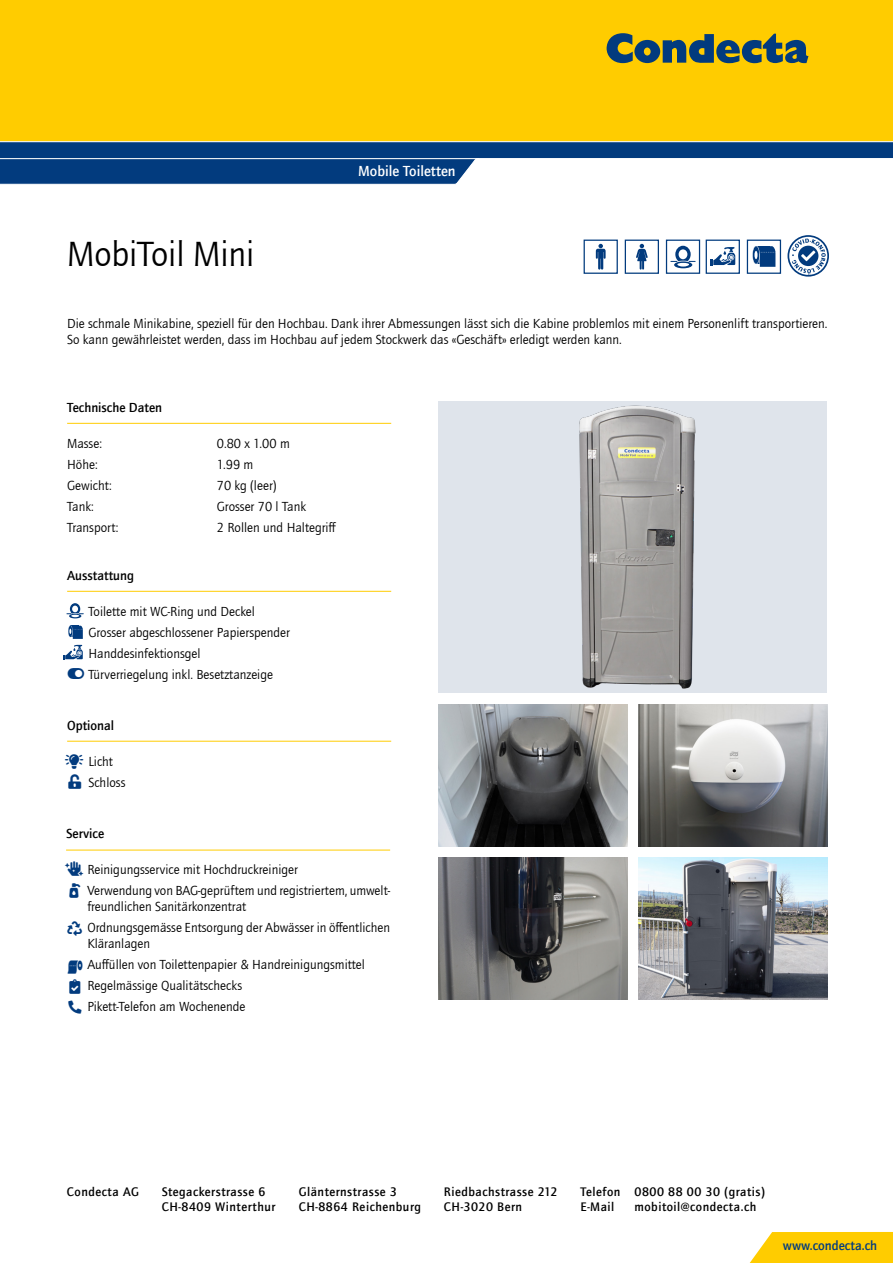
<style>
.page{position:relative;width:893px;height:1263px;background:#fff}
.page>*{position:absolute;margin:0;border:0;box-sizing:border-box;transform-origin:0 0}
.t1{font:36px "Quay Sans ITC Com";letter-spacing:-.005em;color:#000}
.t2{font:500 15px "Quay Sans ITC Com";color:#fff}
.t3{font:14.55px "Font Awesome 5 Pro Solid";color:#023b7e}
.t4{font:13.5px/21px "Quay Sans ITC Com";color:#000}
.t5{font:500 13.5px "Quay Sans ITC Com";color:#000}
.t6{font:500 13.5px "Quay Sans ITC Com";color:#023b7e}
.t7{font:13.05px "Font Awesome 5 Pro Solid";color:#023b7e}
.t8{font:500 12.75px/15.3px "Quay Sans ITC Com";letter-spacing:.04em;color:#000}
.s1{color:#023b7e}
</style>
<div class="page">
<svg style="left:750px;top:1232px;width:143px;height:31px;background:#ffcf13"></svg>
<div style="left:0;top:0;width:893px;height:142px;background:#fc0"></div>
<hr style="left:0;top:141px;width:893px;height:1px;background:#fff">
<svg style="left:0;top:142px;width:893px;height:43px"></svg>
<svg style="left:607px;top:33px;width:201px;height:30px"></svg>
<hr style="left:67px;top:423px;width:324px;height:1px;background:#fc0">
<hr style="left:67px;top:591px;width:324px;height:1px;background:#fc0">
<div style="left:439px;top:401px;width:388px;height:292px;background:#dfe4eb"></div>
<img style="left:579px;top:405px;width:117px;height:284px">
<img style="left:439px;top:704px;width:188px;height:142px">
<img style="left:439px;top:857px;width:188px;height:142px">
<img style="left:638px;top:704px;width:189px;height:142px">
<img style="left:638px;top:857px;width:189px;height:142px">
<hr style="left:66px;top:850px;width:324px;height:1px;background:#fc0">
<hr style="left:67px;top:741px;width:324px;height:1px;background:#fc0">
<svg style="left:787px;top:235px;width:42px;height:42px"></svg>
<div style="left:584px;top:240px;width:34px;height:34px;border:1px solid #023b7e"></div>
<div style="left:625px;top:240px;width:34px;height:34px;border:1px solid #023b7e"></div>
<div style="left:666px;top:240px;width:34px;height:34px;border:1px solid #023b7e"></div>
<div style="left:706px;top:240px;width:34px;height:34px;border:1px solid #023b7e"></div>
<div style="left:747px;top:240px;width:34px;height:34px;border:1px solid #023b7e"></div>
<svg style="left:596px;top:244px;width:10px;height:26px"></svg>
<svg style="left:636px;top:244px;width:12px;height:26px"></svg>
<svg style="left:671px;top:246px;width:24px;height:22px"></svg>
<svg style="left:752px;top:246px;width:24px;height:21px"></svg>
<svg style="left:710px;top:247px;width:25px;height:18px"></svg>
<svg style="left:67px;top:603px;width:16px;height:15px"></svg>
<svg style="left:68px;top:625px;width:15px;height:14px"></svg>
<svg style="left:63px;top:645px;width:20px;height:15px"></svg>
<h1 class="t1" style="left:67px;top:233px;width:189px">MobiToil Mini</h1>
<p class="t2" style="left:358px;top:162px;width:99px">Mobile Toiletten</p>
<p class="t4" style="left:67px;top:315px;width:762px;line-height:16.5px">Die schmale Minikabine, speziell für den Hochbau. Dank ihrer Abmessungen lässt sich die Kabine problemlos mit einem Personenlift transportieren.<br>So kann gewährleistet werden, dass im Hochbau auf jedem Stockwerk das «Geschäft» erledigt werden kann.</p>
<p class="t5" style="left:67px;top:399px;width:96px">Technische Daten</p>
<p class="t4" style="left:67px;top:433px;width:53px">Masse:<br>Höhe:<br>Gewicht:<br>Tank:<br>Transport:</p>
<p class="t5" style="left:67px;top:567px;width:68px">Ausstattung</p>
<p class="t4" style="left:88px;top:601px;width:203px">Toilette mit WC-Ring und Deckel<br>Grosser abgeschlossener Papierspender<br>Handdesinfektionsgel</p>
<p class="t4" style="left:68px;top:664px;width:207px"><span class="s1">▼□●□■</span> Türverriegelung inkl. Besetztanzeige</p>
<p class="t4" style="left:217px;top:433px;width:121px">0.80 x 1.00 m<br>1.99 m<br>70 kg (leer)<br>Grosser 70 l Tank<br>2 Rollen und Haltegriff</p>
<p class="t5" style="left:67px;top:717px;width:49px">Optional</p>
<p class="t4" style="left:88px;top:750px;width:39px;text-indent:-23px"><span class="s1">●▼◆●□■</span> Licht<br>Schloss</p>
<p class="t3" style="left:69px;top:774px;width:14px">■●□●▼</p>
<p class="t5" style="left:66px;top:825px;width:40px">Service</p>
<p class="t4" style="left:87px;top:859px;width:304px">Reinigungsservice mit Hochdruckreiniger<br>Verwendung von BAG-geprüftem und registriertem, umwelt-</p>
<p class="t4" style="left:87px;top:896px;width:160px">freundlichen Sanitärkonzentrat</p>
<p class="t4" style="left:87px;top:920px;width:304px;line-height:16.2px;text-indent:-20px"><span class="s1">●</span> Ordnungsgemässe Entsorgung der Abwässer in öffentlichen<br>Kläranlagen</p>
<p class="t4" style="left:87px;top:954px;width:279px">Auffüllen von Toilettenpapier &amp; Handreinigungsmittel<br>Regelmässige Qualitätschecks</p>
<p class="t4" style="left:68px;top:996px;width:179px"><span class="s1">□■●▼</span> Pikett-Telefon am Wochenende</p>
<p class="t7" style="left:68px;top:960px;width:16px">▼□●▼</p>
<p class="t8" style="left:67px;top:1184px;width:74px">Condecta AG</p>
<p class="t8" style="left:299px;top:1184px;width:124px">Glänternstrasse 3<br>CH-8864 Reichenburg</p>
<p class="t8" style="left:444px;top:1184px;width:115px">Riedbachstrasse 212<br>CH-3020 Bern</p>
<p class="t8" style="left:580px;top:1184px;width:186px">Telefon 0800 88 00 30 (gratis)<br>E-Mail</p>
<p class="t8" style="left:162px;top:1184px;width:115px">Stegackerstrasse 6<br>CH-8409 Winterthur</p>
<p class="t8" style="left:634px;top:1199px;width:123px">mobitoil@condecta.ch</p>
<p class="t6" style="left:783px;top:1237px;width:96px">www.condecta.ch</p>
</div>
